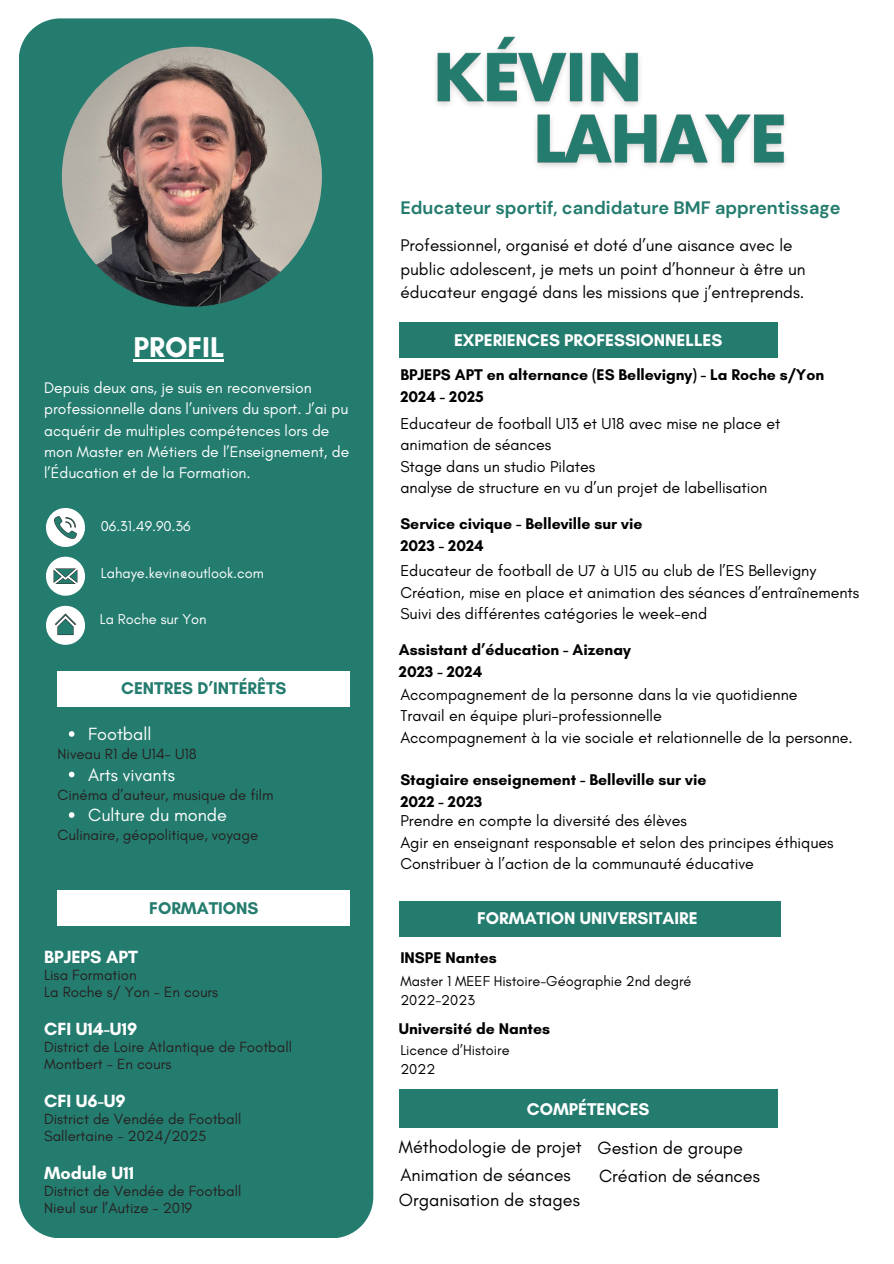
<style>
.page{position:relative;width:894px;height:1264px;background:#fff}
.page>*{position:absolute;margin:0;border:0;box-sizing:border-box;transform-origin:0 0}
.t1{font:700 29.1px "Glacial Indifference";color:#fff}
.t2{font:18px "Glacial Indifference";color:#010101}
.t3{font:700 18px "DM Sans";color:#247c6f}
.t4{font:700 18px "Glacial Indifference";color:#fff}
.t5{font:18px "Glacial Indifference";color:#fff}
.t6{font:700 17.25px "Glacial Indifference";color:#fff}
.t7{font:700 17.25px "Glacial Indifference";color:#247c6f}
.t8{font:17.1px/23.7px "Glacial Indifference";color:#000}
.t9{font:16.05px/21.3px "Glacial Indifference";color:#010101}
.t10{font:700 15.75px/21.9px "Glacial Indifference";color:#010101}
.t11{font:15.6px/21.3px "Glacial Indifference";color:#fff}
.t12{font:15px "Glacial Indifference";color:#272020}
.t13{font:14.55px "Glacial Indifference";color:#010101}
.t14{font:14.55px "Glacial Indifference";color:#fff}
</style>
<div class="page">
<div style="left:19px;top:18px;width:354px;height:1220px;background:#247c6f"></div>
<svg style="left:46px;top:606px;width:39px;height:39px"></svg>
<svg style="left:46px;top:556px;width:39px;height:39px"></svg>
<svg style="left:46px;top:508px;width:39px;height:39px"></svg>
<div style="left:399px;top:322px;width:378px;height:36px;background:#247c6f"></div>
<div style="left:399px;top:900px;width:381px;height:36px;background:#247c6f"></div>
<div style="left:399px;top:1089px;width:378px;height:39px;background:#247c6f"></div>
<div style="left:58px;top:890px;width:292px;height:35px;background:#fff"></div>
<img style="left:62px;top:47px;width:260px;height:260px;border-radius:50%">
<div style="left:58px;top:670px;width:292px;height:36px;background:#fff"></div>
<hr style="left:133px;top:359px;width:91px;height:2px;background:#fff">
<img style="left:436px;top:36px;width:204px;height:70px">
<img style="left:525px;top:104px;width:261px;height:63px">
<svg style="left:69px;top:731px;width:5px;height:5px"></svg>
<svg style="left:69px;top:771px;width:5px;height:6px"></svg>
<svg style="left:69px;top:812px;width:5px;height:5px"></svg>
<p class="t1" style="left:133px;top:329px;width:92px">PROFIL</p>
<p class="t11" style="left:44px;top:376px;width:306px">Depuis deux ans, je suis en reconversion professionnelle dans l’univers du sport. J’ai pu acquérir de multiples compétences lors de mon Master en Métiers de l’Enseignement, de l’Éducation et de la Formation.</p>
<h3 class="t14" style="left:101px;top:517px;width:91px">06.31.49.90.36</h3>
<p class="t14" style="left:101px;top:563px;width:164px">Lahaye.kevin@outlook.com</p>
<p class="t14" style="left:100px;top:610px;width:108px">La Roche sur Yon</p>
<p class="t7" style="left:121px;top:678px;width:167px">CENTRES D’INTÉRÊTS</p>
<p class="t5" style="left:88px;top:723px;width:65px">Football</p>
<p class="t12" style="left:58px;top:745px;width:141px">Niveau R1 de U14- U18</p>
<h6 class="t5" style="left:88px;top:763px;width:88px">Arts vivants</h6>
<p class="t12" style="left:58px;top:785px;width:217px">Cinéma d’auteur, musique de film</p>
<p class="t5" style="left:88px;top:804px;width:140px">Culture du monde</p>
<h3 class="t12" style="left:58px;top:826px;width:202px">Culinaire, géopolitique, voyage</h3>
<p class="t7" style="left:149px;top:897px;width:111px">FORMATIONS</p>
<h3 class="t4" style="left:44px;top:945px;width:95px">BPJEPS APT</h3>
<p class="t12" style="left:44px;top:965px;width:94px">Lisa Formation</p>
<p class="t12" style="left:44px;top:982px;width:176px">La Roche s/ Yon - En cours</p>
<p class="t4" style="left:44px;top:1017px;width:95px">CFI U14-U19</p>
<p class="t12" style="left:44px;top:1037px;width:249px">District de Loire Atlantique de Football</p>
<p class="t12" style="left:44px;top:1054px;width:129px">Montbert - En cours</p>
<p class="t4" style="left:44px;top:1089px;width:83px">CFI U6-U9</p>
<p class="t12" style="left:44px;top:1109px;width:199px">District de Vendée de Football</p>
<p class="t12" style="left:44px;top:1126px;width:164px">Sallertaine - 2024/2025</p>
<p class="t4" style="left:44px;top:1161px;width:91px">Module U11</p>
<p class="t12" style="left:44px;top:1181px;width:199px">District de Vendée de Football</p>
<p class="t12" style="left:44px;top:1198px;width:150px">Nieul sur l’Autize - 2019</p>
<p class="t3" style="left:400px;top:196px;width:441px">Educateur sportif, candidature BMF apprentissage</p>
<p class="t8" style="left:400px;top:233px;width:406px">Professionnel, organisé et doté d’une aisance avec le public adolescent, je mets un point d’honneur à être un éducateur engagé dans les missions que j’entreprends.</p>
<p class="t6" style="left:454px;top:329px;width:270px">EXPERIENCES PROFESSIONNELLES</p>
<p class="t10" style="left:400px;top:363px;width:425px">BPJEPS APT en alternance (ES Bellevigny) - La Roche s/Yon<br>2024 - 2025</p>
<p class="t9" style="left:400px;top:412px;width:381px">Educateur de football U13 et U18 avec mise ne place et animation de séances</p>
<h3 class="t9" style="left:400px;top:455px;width:196px">Stage dans un studio Pilates</h3>
<h6 class="t9" style="left:400px;top:476px;width:368px">analyse de structure en vu d’un projet de labellisation</h6>
<p class="t10" style="left:400px;top:512px;width:243px">Service civique - Belleville sur vie<br>2023 - 2024</p>
<p class="t9" style="left:400px;top:560px;width:417px">Educateur de football de U7 à U15 au club de l’ES Bellevigny</p>
<p class="t9" style="left:400px;top:581px;width:460px">Création, mise en place et animation des séances d’entraînements</p>
<p class="t9" style="left:400px;top:603px;width:308px">Suivi des différentes catégories le week-end</p>
<p class="t10" style="left:399px;top:638px;width:233px">Assistant d’éducation - Aizenay<br>2023 - 2024</p>
<h6 class="t9" style="left:400px;top:683px;width:398px">Accompagnement de la personne dans la vie quotidienne</h6>
<p class="t9" style="left:400px;top:705px;width:263px">Travail en équipe pluri-professionnelle</p>
<p class="t9" style="left:400px;top:726px;width:454px">Accompagnement à la vie sociale et relationnelle de la personne.</p>
<h4 class="t10" style="left:400px;top:768px;width:307px">Stagiaire enseignement - Belleville sur vie<br>2022 - 2023</h4>
<h5 class="t9" style="left:400px;top:810px;width:288px">Prendre en compte la diversité des élèves</h5>
<h3 class="t9" style="left:400px;top:831px;width:435px">Agir en enseignant responsable et selon des principes éthiques</h3>
<h6 class="t9" style="left:400px;top:852px;width:355px">Constribuer à l’action de la communauté éducative</h6>
<h2 class="t6" style="left:477px;top:908px;width:222px">FORMATION UNIVERSITAIRE</h2>
<p class="t10" style="left:400px;top:946px;width:98px">INSPE Nantes</p>
<p class="t13" style="left:400px;top:972px;width:293px">Master 1 MEEF Histoire-Géographie 2nd degré</p>
<p class="t13" style="left:400px;top:991px;width:76px">2022-2023</p>
<h6 class="t10" style="left:399px;top:1017px;width:153px">Université de Nantes</h6>
<p class="t13" style="left:400px;top:1040px;width:111px">Licence d’Histoire</p>
<p class="t13" style="left:400px;top:1060px;width:36px">2022</p>
<p class="t6" style="left:526px;top:1098px;width:124px">COMPÉTENCES</p>
<p class="t2" style="left:399px;top:1135px;width:184px">Méthodologie de projet</p>
<h6 class="t2" style="left:400px;top:1163px;width:172px">Animation de séances</h6>
<p class="t2" style="left:399px;top:1188px;width:182px">Organisation de stages</p>
<h5 class="t2" style="left:597px;top:1137px;width:147px">Gestion de groupe</h5>
<h5 class="t2" style="left:599px;top:1164px;width:162px">Création de séances</h5>
</div>
